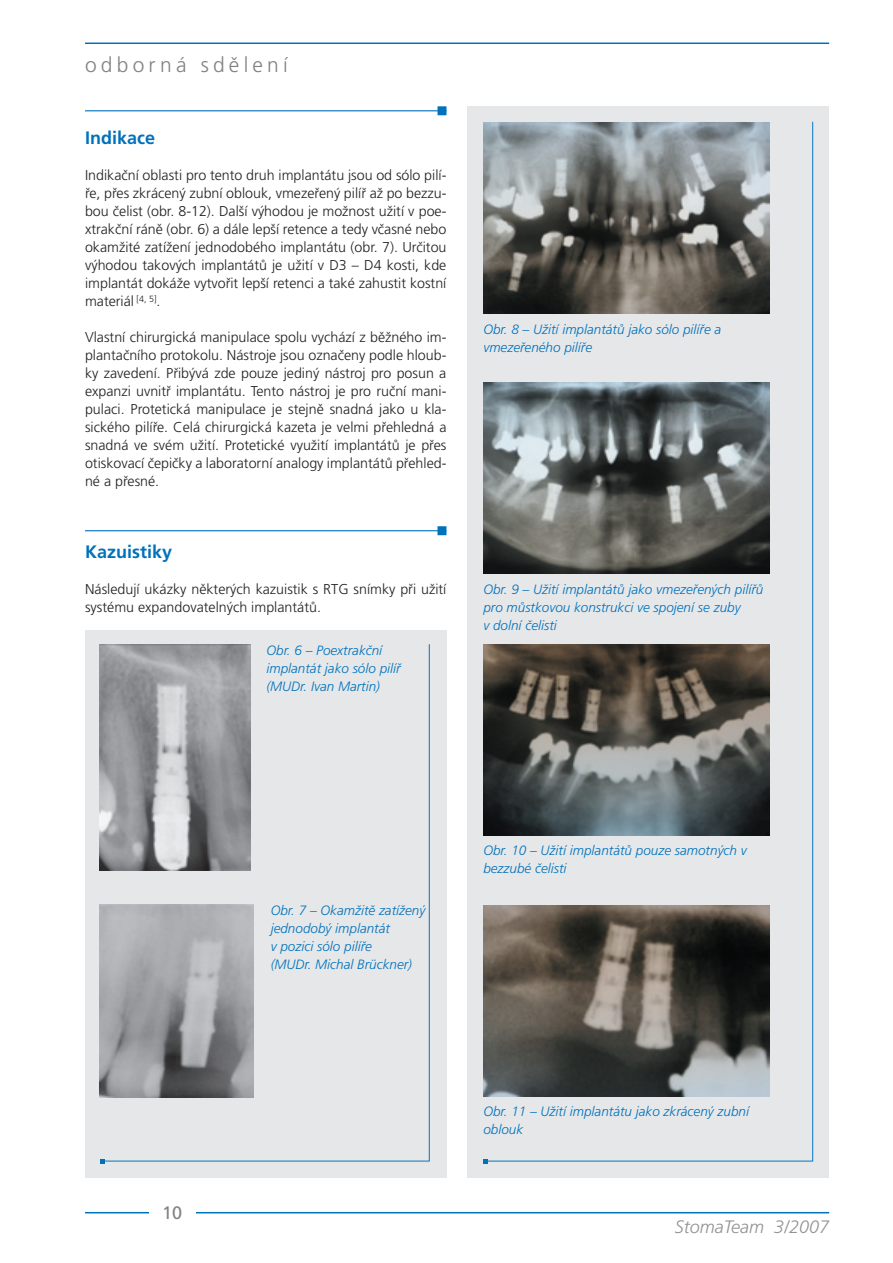
<style>
.page{position:relative;width:893px;height:1263px;background:#fff}
.page>*{position:absolute;margin:0;border:0;box-sizing:border-box;transform-origin:0 0}
.t1{font:300 21px "Frutiger CE";letter-spacing:.2em;color:#808285}
.t2{font:700 18px "Frutiger CE";color:#0072bc}
.t3{font:italic 300 18px "Frutiger CE";color:#919396}
.t4{font:18px "Frutiger CE";color:#808285}
.t5{font:300 14.25px/18px "Frutiger CE";color:#231f20;text-align:justify}
.t6{font:italic 300 13.5px/18px "Frutiger CE";color:#0072bc}
</style>
<div class="page">
<hr style="left:85px;top:1212px;width:744px;height:1px;background:#0072bc">
<div style="left:149px;top:1205px;width:47px;height:15px;background:#fff"></div>
<hr style="left:85px;top:43px;width:744px;height:1px;background:#0072bc">
<div style="left:85px;top:631px;width:361px;height:547px;background:#e6e7e9"></div>
<div style="left:468px;top:106px;width:361px;height:1072px;background:#e6e7e9"></div>
<img style="left:100px;top:644px;width:151px;height:227px">
<img style="left:100px;top:905px;width:153px;height:192px">
<img style="left:483px;top:122px;width:287px;height:191px">
<img style="left:483px;top:383px;width:287px;height:191px">
<img style="left:483px;top:644px;width:287px;height:191px">
<img style="left:483px;top:906px;width:287px;height:191px">
<div style="left:438px;top:107px;width:8px;height:8px;background:#0072bc"></div>
<div style="left:437px;top:106px;width:9px;height:9px;border:2px solid #0072bc"></div>
<hr style="left:85px;top:110px;width:361px;height:1px;background:#0072bc">
<hr style="left:812px;top:122px;width:1px;height:1039px;background:#0072bc">
<hr style="left:486px;top:1161px;width:327px;height:1px;background:#0072bc">
<svg style="left:483px;top:1159px;width:5px;height:4px"></svg>
<hr style="left:429px;top:644px;width:1px;height:517px;background:#0072bc">
<hr style="left:102px;top:1161px;width:327px;height:1px;background:#0072bc">
<svg style="left:100px;top:1159px;width:4px;height:4px"></svg>
<div style="left:438px;top:527px;width:8px;height:7px;background:#0072bc"></div>
<div style="left:437px;top:526px;width:9px;height:9px;border:1px solid #0072bc"></div>
<hr style="left:85px;top:530px;width:361px;height:1px;background:#0072bc">
<h1 class="t1" style="left:85px;top:53px;width:204px">odborná sdělení</h1>
<p class="t2" style="left:85px;top:127px;width:72px">Indikace</p>
<p class="t5" style="left:85px;top:166px;width:363px">Indikační oblasti pro tento druh implantátu jsou od sólo pilí&shy;ře, přes zkrácený zubní oblouk, vmezeřený pilíř až po bezzu&shy;bou čelist (obr. 8-12). Další výhodou je možnost užití v poe&shy;xtrakční ráně (obr. 6) a dále lepší retence a tedy včasné nebo okamžité zatížení jednodobého implantátu (obr. 7). Určitou výhodou takových implantátů je užití v D3 – D4 kosti, kde implantát dokáže vytvořit lepší retenci a také zahustit kostní materiál <sup>[4,</sup> <sup>5]</sup>.</p>
<p class="t5" style="left:85px;top:328px;width:363px">Vlastní chirurgická manipulace spolu vychází z běžného im&shy;plantačního protokolu. Nástroje jsou označeny podle hloub&shy;ky zavedení. Přibývá zde pouze jediný nástroj pro posun a expanzi uvnitř implantátu. Tento nástroj je pro ruční mani&shy;pulaci. Protetická manipulace je stejně snadná jako u kla&shy;sického pilíře. Celá chirurgická kazeta je velmi přehledná a snadná ve svém užití. Protetické využití implantátů je přes otiskovací čepičky a laboratorní analogy implantátů přehled&shy;né a přesné.</p>
<p class="t2" style="left:85px;top:541px;width:89px">Kazuistiky</p>
<p class="t5" style="left:85px;top:580px;width:363px">Následují ukázky některých kazuistik s RTG snímky při užití systému expandovatelných implantátů.</p>
<p class="t6" style="left:266px;top:641px;width:136px">Obr. 6 – Poextrakční implantát jako sólo pilíř (MUDr. Ivan Martin)</p>
<p class="t6" style="left:483px;top:320px;width:240px">Obr. 8 – Užití implantátů jako sólo pilíře a vmezeřeného pilíře</p>
<p class="t6" style="left:483px;top:580px;width:282px">Obr. 9 – Užití implantátů jako vmezeřených pilířů pro můstkovou konstrukci ve spojení se zuby<br>v dolní čelisti</p>
<p class="t4" style="left:162px;top:1202px;width:22px">10</p>
<p class="t6" style="left:271px;top:901px;width:156px">Obr. 7 – Okamžitě zatížený jednodobý implantát<br>v pozici sólo pilíře<br>(MUDr. Michal Brückner)</p>
<p class="t6" style="left:483px;top:842px;width:265px">Obr. 10 – Užití implantátů pouze samotných v bezzubé čelisti</p>
<p class="t6" style="left:483px;top:1102px;width:267px">Obr. 11 – Užití implantátu jako zkrácený zubní oblouk</p>
<p class="t3" style="left:675px;top:1217px;width:156px">StomaTeam 3/2007</p>
</div>
